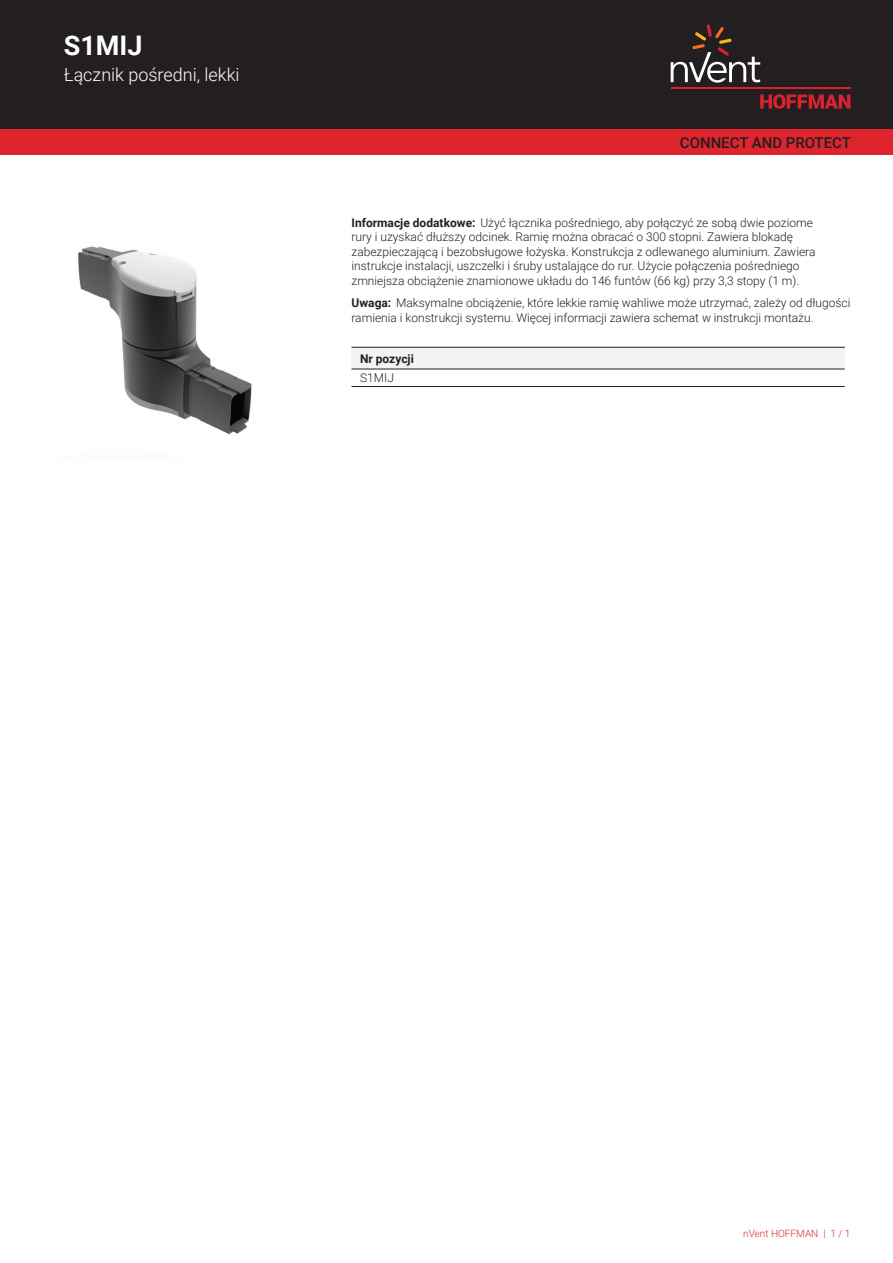
<style>
.page{position:relative;width:893px;height:1263px;background:#fff}
.page>*{position:absolute;margin:0;border:0;box-sizing:border-box;transform-origin:0 0}
.t1{font:700 27px "Roboto";color:#fff}
.t2{font:300 18px "Roboto";color:#fff}
.t3{font:500 15px "Roboto";color:#231f20}
.t4{font:300 12px/14.4px "Roboto";color:#231f20}
.t5{font:700 12px "Roboto";color:#231f20}
.t6{font:300 10.05px "Roboto";color:#de252e}
.s1{font-weight:700}
</style>
<div class="page">
<div style="left:0;top:0;width:893px;height:129px;background:#231f20"></div>
<svg style="left:760px;top:94px;width:90px;height:15px"></svg>
<hr style="left:671px;top:88px;width:179px;height:1px;background:#db2230">
<svg style="left:671px;top:24px;width:89px;height:59px"></svg>
<div style="left:0;top:129px;width:893px;height:26px;background:#de252e"></div>
<div style="left:351px;top:347px;width:494px;height:22px;background:#f2f3f4"></div>
<hr style="left:351px;top:347px;width:494px;height:1px;background:#231f20">
<hr style="left:351px;top:386px;width:494px;height:1px;background:#231f20">
<hr style="left:351px;top:369px;width:494px;height:1px;background:#231f20">
<img style="left:78px;top:246px;width:174px;height:189px">
<h1 class="t1" style="left:64px;top:27px;width:80px">S1MIJ</h1>
<h2 class="t2" style="left:64px;top:62px;width:177px">Łącznik pośredni, lekki</h2>
<p class="t3" style="left:680px;top:132px;width:173px">CONNECT AND PROTECT</p>
<p class="t4" style="left:351px;top:215px;width:465px"><span class="s1">Informacje dodatkowe:</span> Użyć łącznika pośredniego, aby połączyć ze sobą dwie poziome rury i uzyskać dłuższy odcinek. Ramię można obracać o 300 stopni. Zawiera blokadę zabezpieczającą i bezobsługowe łożyska. Konstrukcja z odlewanego aluminium. Zawiera instrukcje instalacji, uszczelki i śruby ustalające do rur. Użycie połączenia pośredniego zmniejsza obciążenie znamionowe układu do 146 funtów (66 kg) przy 3,3 stopy (1 m).</p>
<p class="t4" style="left:351px;top:296px;width:500px"><span class="s1">Uwaga:</span> Maksymalne obciążenie, które lekkie ramię wahliwe może utrzymać, zależy od długości ramienia i konstrukcji systemu. Więcej informacji zawiera schemat w instrukcji montażu.</p>
<p class="t5" style="left:360px;top:350px;width:55px">Nr pozycji</p>
<p class="t4" style="left:360px;top:370px;width:35px">S1MIJ</p>
<p class="t6" style="left:743px;top:1226px;width:109px">nVent HOFFMAN | 1 / 1</p>
</div>
